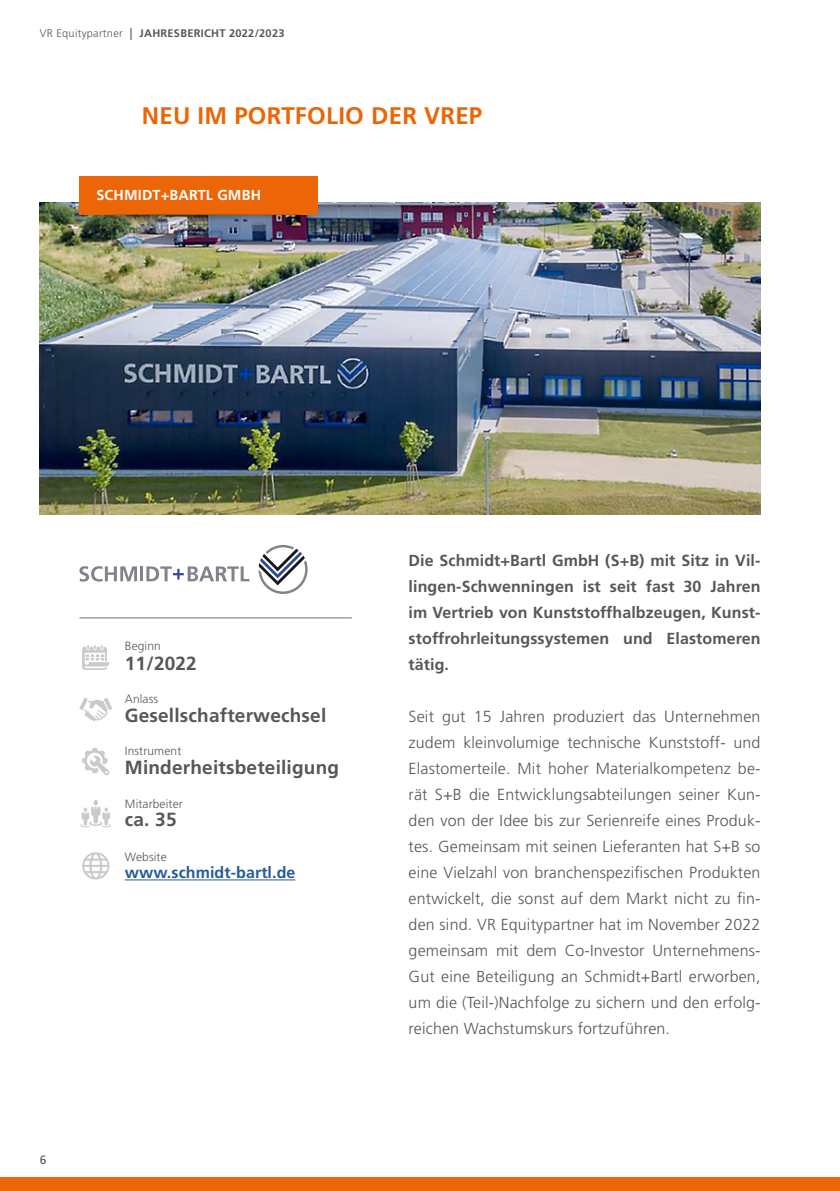
<style>
.page{position:relative;width:840px;height:1191px;background:#fff}
.page>*{position:absolute;margin:0;border:0;box-sizing:border-box;transform-origin:0 0}
.t1{font:700 24px "Frutiger LT Std";letter-spacing:.01em;color:#ec6608}
.Fliesstext_grau{font:700 19px "Frutiger LT Std";letter-spacing:.01em;color:#575756}
.Fliesstext_grau-2{font:300 16px/26px "Frutiger LT Std";letter-spacing:.01em;color:#575756;text-align:justify}
.Fliesstext_grau-3{font:700 16px/26px "Frutiger LT Std";letter-spacing:.005em;color:#575756;text-align:justify}
.Fliesstext_grau-4{font:700 16px "Frutiger LT Std";letter-spacing:.005em;color:#275b9b}
.t2{font:700 14.4px "Frutiger LT Std";letter-spacing:.01em;color:#fff}
.Fliesstext_grau-5{font:300 12px "Frutiger LT Std";letter-spacing:.01em;color:#575756}
.t3{font:12px "Frutiger LT Std";color:#575756}
.t4{font:700 11px "Frutiger LT Std";letter-spacing:.025em;color:#575756}
.s1{font-weight:300}
.s2{font-weight:400;font-size:12px}
</style>
<div class="page">
<div style="left:0;top:1177px;width:839px;height:14px;background:#ec6608"></div>
<svg style="left:82px;top:645px;width:27px;height:25px"></svg>
<svg style="left:79px;top:698px;width:33px;height:23px"></svg>
<svg style="left:82px;top:748px;width:28px;height:27px"></svg>
<svg style="left:81px;top:800px;width:30px;height:27px"></svg>
<hr style="left:125px;top:879px;width:170px;height:1px;background:#275b9b">
<img style="left:40px;top:202px;width:720px;height:312px">
<svg style="left:79px;top:566px;width:58px;height:15px"></svg>
<hr style="left:140px;top:566px;width:3px;height:15px;background:#808389">
<svg style="left:146px;top:566px;width:103px;height:15px"></svg>
<svg style="left:258px;top:545px;width:49px;height:49px"></svg>
<div style="left:79px;top:176px;width:238px;height:38px;background:#ec6608"></div>
<img style="left:79px;top:214px;width:221px;height:20px">
<hr style="left:79px;top:617px;width:273px;height:1px;background:#706f6f">
<svg style="left:82px;top:852px;width:27px;height:27px"></svg>
<p class="t4" style="left:40px;top:26px;width:246px"><span class="s1">VR Equitypartner</span> <span class="s2">|</span> JAHRESBERICHT 2022/2023</p>
<p class="t1" style="left:142px;top:102px;width:342px">NEU IM PORTFOLIO DER VREP</p>
<p class="t2" style="left:96px;top:187px;width:166px">SCHMIDT+BARTL GMBH</p>
<p class="t3" style="left:40px;top:1152px;width:8px">6</p>
<p class="Fliesstext_grau-5" style="left:125px;top:639px;width:37px">Beginn</p>
<p class="Fliesstext_grau" style="left:125px;top:652px;width:73px">11/2022</p>
<p class="Fliesstext_grau" style="left:125px;top:704px;width:203px">Gesellschafterwechsel</p>
<p class="Fliesstext_grau" style="left:125px;top:756px;width:216px">Minderheitsbeteiligung</p>
<p class="Fliesstext_grau" style="left:125px;top:808px;width:53px">ca. 35</p>
<p class="Fliesstext_grau-4" style="left:125px;top:863px;width:172px">www.schmidt-bartl.de</p>
<p class="Fliesstext_grau-5" style="left:125px;top:692px;width:35px">Anlass</p>
<p class="Fliesstext_grau-5" style="left:125px;top:744px;width:58px">Instrument</p>
<p class="Fliesstext_grau-5" style="left:125px;top:796px;width:59px">Mitarbeiter</p>
<p class="Fliesstext_grau-5" style="left:125px;top:850px;width:43px">Website</p>
<p class="Fliesstext_grau-3" style="left:408px;top:548px;width:353px">Die Schmidt+Bartl GmbH (S+B) mit Sitz in Vil&shy;lingen-Schwenningen ist seit fast 30 Jahren im Vertrieb von Kunststoffhalbzeugen, Kunst&shy;stoffrohrleitungssystemen und Elastomeren tätig.</p>
<p class="Fliesstext_grau-2" style="left:408px;top:704px;width:353px">Seit gut 15 Jahren produziert das Unternehmen zudem kleinvolumige technische Kunststoff- und Elastomerteile. Mit hoher Materialkompetenz be&shy;rät S+B die Entwicklungsabteilungen seiner Kun&shy;den von der Idee bis zur Serienreife eines Produk&shy;tes. Gemeinsam mit seinen Lieferanten hat S+B so eine Vielzahl von branchenspezifischen Produkten entwickelt, die sonst auf dem Markt nicht zu fin&shy;den sind. VR Equitypartner hat im November 2022 gemeinsam mit dem Co-Investor Unternehmens-Gut eine Beteiligung an Schmidt+Bartl erworben, um die (Teil-)Nachfolge zu sichern und den erfolg&shy;reichen Wachstumskurs fortzuführen.</p>
</div>
